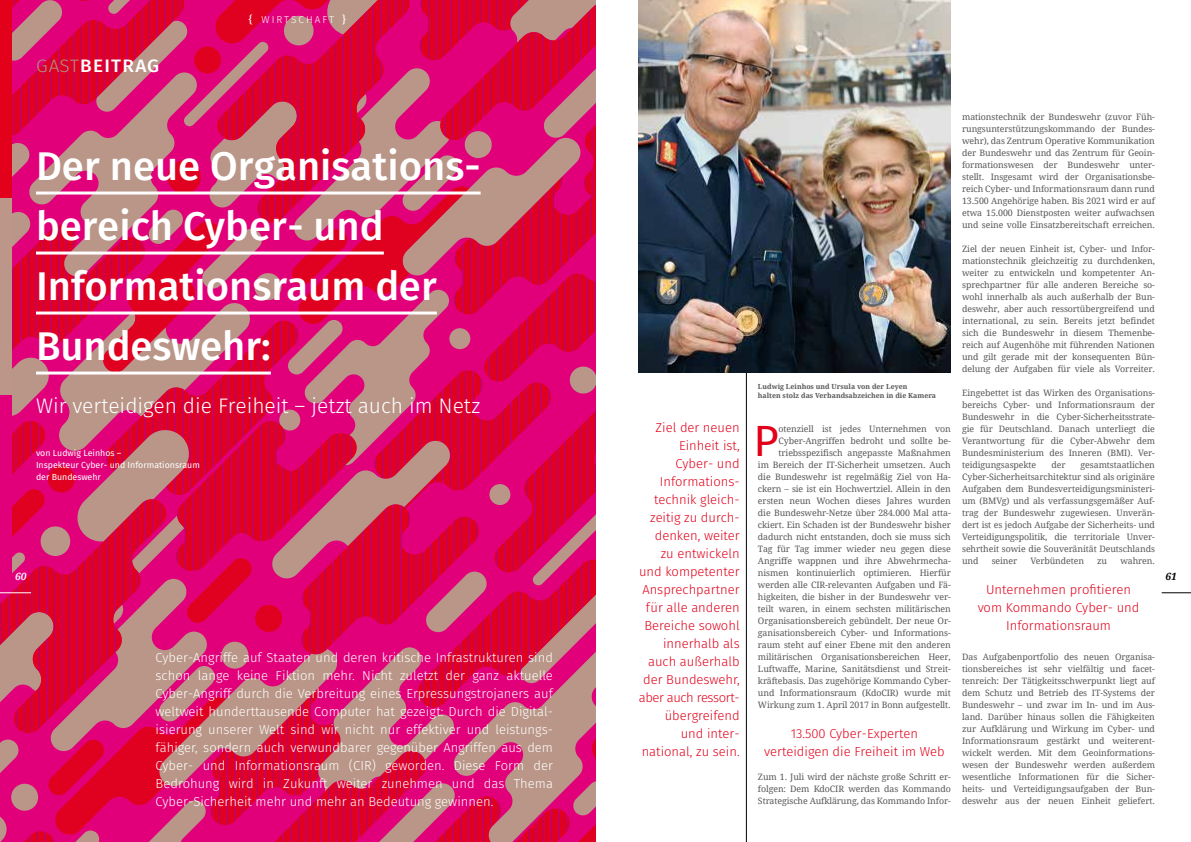
<style>
.page{position:relative;width:1191px;height:842px;background:#fff}
.page>*{position:absolute;margin:0;border:0;box-sizing:border-box;transform-origin:0 0}
.t1{font:43.6px "Fira Sans";color:#e2001a}
.t2{font:500 40px/60px "Fira Sans";color:#fff}
.t3{font:300 21px "Fira Sans";color:#fff}
.t4{font:500 18px "Fira Sans";letter-spacing:.07em;color:#fff;scale:1.05 1}
.t5{font:300 13px/18px "Fira Sans";color:#fff;text-align:justify}
.t6{font:300 13px/18px "Fira Sans";color:#e2001a;text-align:center}
.t7{font:300 10px "Fira Sans";letter-spacing:.2em;color:#fff}
.t8{font:italic 700 10px "Noto Serif";color:#fff}
.t9{font:italic 700 10px "Noto Serif";color:#000}
.t10{font:8.8px/12px "Droid Serif";letter-spacing:-.01em;color:#58585a;text-align:justify}
.t11{font:8.8px/12px "Fira Sans";color:#fff}
.t12{font:700 7px/9px "Droid Serif";color:#58585a}
.s1{font-weight:300;color:#b3927c}
.s2{font-family:"Noto Serif";font-weight:400;font-size:11px}
</style>
<div class="page">
<svg style="left:0;top:0;width:596px;height:842px;background:#d32a62"></svg>
<hr style="left:36px;top:192px;width:444px;height:3px;background:#fff">
<hr style="left:36px;top:252px;width:348px;height:3px;background:#fff">
<hr style="left:36px;top:312px;width:401px;height:3px;background:#fff">
<hr style="left:36px;top:372px;width:235px;height:3px;background:#fff">
<hr style="left:746px;top:65px;width:1px;height:777px;background:#000">
<img style="left:638px;top:0;width:312px;height:372px">
<hr style="left:1161px;top:592px;width:30px;height:1px;background:#000">
<div style="left:0;top:0;width:12px;height:199px;background:#e2001a"></div>
<div style="left:0;top:198px;width:12px;height:198px;background:#bb9689"></div>
<div style="left:0;top:395px;width:12px;height:197px;background:#e2007a"></div>
<hr style="left:0;top:592px;width:31px;height:1px;background:#fff">
<h3 class="t4" style="left:36px;top:53px;width:119px"><span class="s1">GAST</span>BEITRAG</h3>
<p class="t7" style="left:248px;top:13px;width:100px"><span class="s2">{</span> WIRTSCHAFT <span class="s2">}</span></p>
<p class="t10" style="left:962px;top:111px;width:194px">mationstechnik der Bundeswehr (zuvor Füh&shy;rungsunterstützungskommando der Bundes&shy;wehr), das Zentrum Operative Kommunikation der Bundeswehr und das Zentrum für Geoin&shy;formationswesen der Bundeswehr unter&shy;stellt. Insgesamt wird der Organisationsbe&shy;reich Cyber- und Informationsraum dann rund 13.500 Angehörige haben. Bis 2021 wird er auf etwa 15.000 Dienstposten weiter aufwachsen und seine volle Einsatzbereitschaft erreichen.</p>
<p class="t10" style="left:962px;top:243px;width:194px">Ziel der neuen Einheit ist, Cyber- und Infor&shy;mationstechnik gleichzeitig zu durchdenken, weiter zu entwickeln und kompetenter An&shy;sprechpartner für alle anderen Bereiche so&shy;wohl innerhalb als auch außerhalb der Bun&shy;deswehr, aber auch ressortübergreifend und international, zu sein. Bereits jetzt befindet sich die Bundeswehr in diesem Themenbe&shy;reich auf Augenhöhe mit führenden Nationen und gilt gerade mit der konsequenten Bün&shy;delung der Aufgaben für viele als Vorreiter.</p>
<p class="t10" style="left:962px;top:387px;width:194px">Eingebettet ist das Wirken des Organisations&shy;bereichs Cyber- und Informationsraum der Bundeswehr in die Cyber-Sicherheitsstrate&shy;gie für Deutschland. Danach unterliegt die Verantwortung für die Cyber-Abwehr dem Bundesministerium des Inneren (BMI). Ver&shy;teidigungsaspekte</p>
<h2 class="t2" style="left:36px;top:139px;width:446px">Der neue Organisations&shy;bereich Cyber- und<br>Informationsraum der<br>Bundeswehr:</h2>
<p class="t12" style="left:758px;top:382px;width:180px">Ludwig Leinhos und Ursula von der Leyen<br>halten stolz das Verbandsabzeichen in die Kamera</p>
<h3 class="t3" style="left:36px;top:390px;width:446px">Wir verteidigen die Freiheit – jetzt auch im Netz</h3>
<p class="t6" style="left:639px;top:419px;width:102px;text-align:right">Ziel der neuen<br>Einheit ist,<br>Cyber- und<br>Informations&shy;technik gleich&shy;zeitig zu durch&shy;denken, weiter zu entwickeln und kompetenter<br>Ansprechpartner für alle anderen<br>Bereiche sowohl innerhalb als auch außerhalb der Bundeswehr, aber auch ressort&shy;übergreifend und inter&shy;national, zu sein.</p>
<h1 class="t1" style="left:753px;top:410px;width:27px">P</h1>
<p class="t10" style="left:758px;top:423px;width:194px;text-align:right">otenziell ist jedes Unternehmen von Cyber-Angriffen bedroht und sollte be&shy;triebsspezifisch angepasste Maßnahmen<br>im Bereich der IT-Sicherheit umsetzen. Auch die Bundeswehr ist regelmäßig Ziel von Ha&shy;ckern – sie ist ein Hochwertziel. Allein in den ersten neun Wochen dieses Jahres wurden die Bundeswehr-Netze über 284.000 Mal atta&shy;ckiert. Ein Schaden ist der Bundeswehr bisher dadurch nicht entstanden, doch sie muss sich Tag für Tag immer wieder neu gegen diese Angriffe wappnen und ihre Abwehrmecha&shy;nismen kontinuierlich optimieren. Hierfür werden alle CIR-relevanten Aufgaben und Fä&shy;higkeiten, die bisher in der Bundeswehr ver&shy;teilt waren, in einem sechsten militärischen Organisationsbereich gebündelt. Der neue Or&shy;ganisationsbereich Cyber- und Informations&shy;raum steht auf einer Ebene mit den anderen militärischen Organisationsbereichen Heer, Luftwaffe, Marine, Sanitätsdienst und Streit&shy;kräftebasis. Das zugehörige Kommando Cyber&shy;und Informationsraum (KdoCIR) wurde mit Wirkung zum 1. April 2017 in Bonn aufgestellt.</p>
<h3 class="t6" style="left:764px;top:725px;width:182px">13.500 Cyber-Experten verteidigen die Freiheit im Web</h3>
<p class="t10" style="left:758px;top:771px;width:194px">Zum 1. Juli wird der nächste große Schritt er&shy;folgen: Dem KdoCIR werden das Kommando Strategische Aufklärung, das Kommando Infor-</p>
<p class="t11" style="left:36px;top:448px;width:165px">von Ludwig Leinhos –<br>Inspekteur Cyber- und Informationsraum der Bundeswehr</p>
<p class="t10" style="left:962px;top:459px;width:194px;text-indent:118px">gesamtstaatlichen Cyber-Sicherheitsarchitektur sind als originäre Aufgaben dem Bundesverteidigungsministeri&shy;um (BMVg) und als verfassungsgemäßer Auf&shy;trag der Bundeswehr zugewiesen. Unverän&shy;dert ist es jedoch Aufgabe der Sicherheits- und Verteidigungspolitik, die territoriale Unver&shy;sehrtheit sowie die Souveränität Deutschlands und</p>
<p class="t10" style="left:1051px;top:459px;width:16px">der</p>
<p class="t10" style="left:991px;top:555px;width:27px">seiner</p>
<p class="t10" style="left:1030px;top:555px;width:55px">Verbündeten</p>
<p class="t10" style="left:1097px;top:555px;width:11px">zu</p>
<p class="t10" style="left:1120px;top:555px;width:36px">wahren.</p>
<h3 class="t6" style="left:977px;top:581px;width:163px">Unternehmen profitieren vom Kommando Cyber- und<br>Informationsraum</h3>
<p class="t10" style="left:962px;top:651px;width:194px">Das Aufgabenportfolio des neuen Organisa&shy;tionsbereiches ist sehr vielfältig und facet&shy;tenreich: Der Tätigkeitsschwerpunkt liegt auf dem Schutz und Betrieb des IT-Systems der Bundeswehr – und zwar im In- und im Aus&shy;land. Darüber hinaus sollen die Fähigkeiten zur Aufklärung und Wirkung im Cyber- und Informationsraum gestärkt und weiterent&shy;wickelt werden. Mit dem Geoinformations&shy;wesen der Bundeswehr werden außerdem wesentliche Informationen für die Sicher&shy;heits- und Verteidigungsaufgaben der Bun&shy;deswehr aus der neuen Einheit geliefert.</p>
<p class="t8" style="left:15px;top:569px;width:13px">60</p>
<p class="t9" style="left:1165px;top:569px;width:13px">61</p>
<p class="t5" style="left:156px;top:649px;width:399px">Cyber-Angriffe auf Staaten und deren kritische Infrastrukturen sind schon lange keine Fiktion mehr. Nicht zuletzt der ganz aktuelle Cyber-Angriff durch die Verbreitung eines Erpressungstrojaners auf weltweit hunderttausende Computer hat gezeigt: Durch die Digital&shy;isierung unserer Welt sind wir nicht nur effektiver und leistungs&shy;fähiger, sondern auch verwundbarer gegenüber Angriffen aus dem Cyber- und Informationsraum (CIR) geworden. Diese Form der Bedrohung wird in Zukunft weiter zunehmen und das Thema Cyber-Sicherheit mehr und mehr an Bedeutung gewinnen.</p>
</div>
